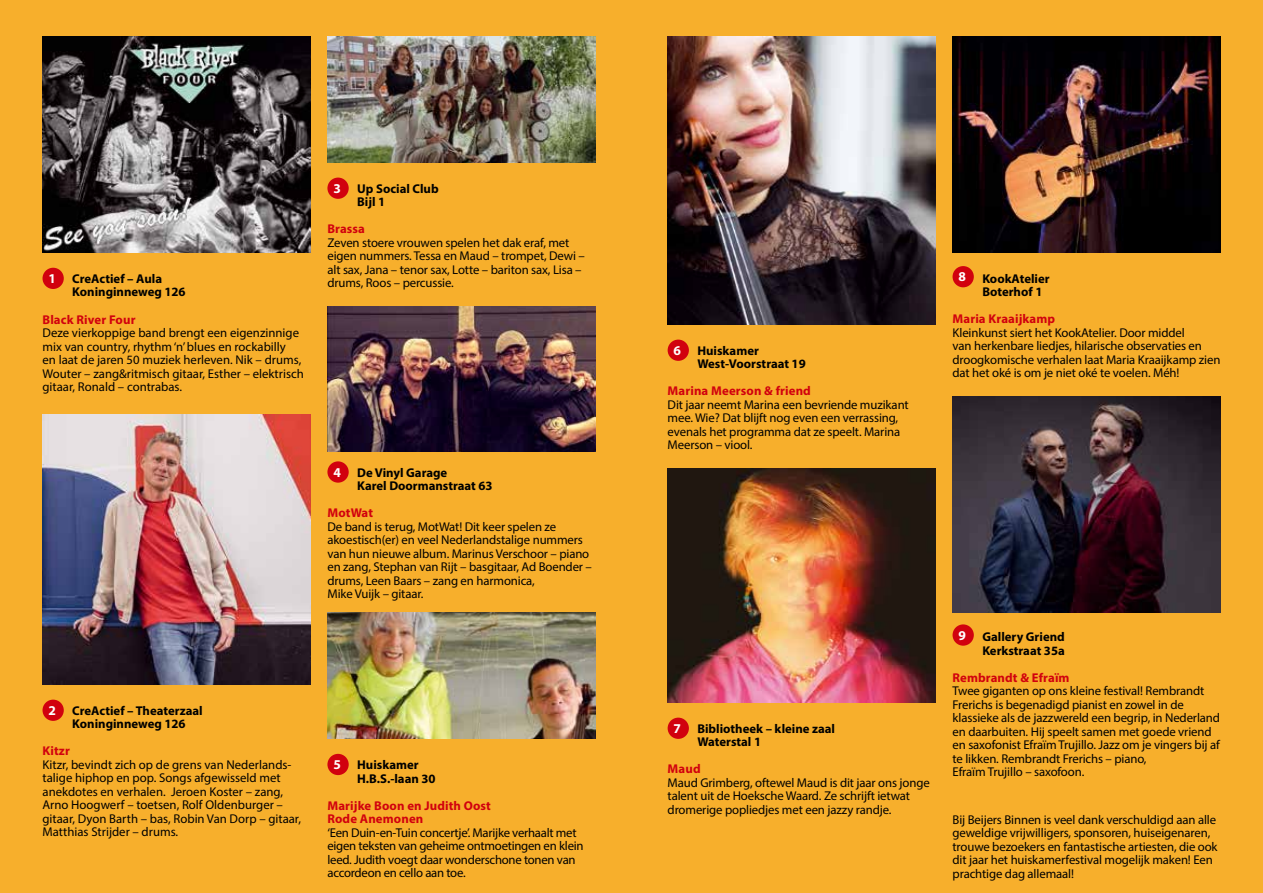
<style>
.page{position:relative;width:1263px;height:893px;background:#f7af2c}
.page>*{position:absolute;margin:0;border:0;box-sizing:border-box;transform-origin:0 0}
.t1{font:12.75px/13.5px "Myriad Pro";letter-spacing:-.01em;color:#000}
.t2{font:700 12.75px/13.5px "Myriad Pro";color:#000}
.t3{font:700 12.75px/13.5px "Myriad Pro";letter-spacing:.01em;color:#d1010e}
.s1{font-size:13.5px;color:#fff}
</style>
<div class="page">
<div style="left:43px;top:268px;width:21px;height:21px;background:#d1010e;border-radius:50%"></div>
<div style="left:43px;top:700px;width:21px;height:21px;background:#d1010e;border-radius:50%"></div>
<div style="left:327px;top:178px;width:22px;height:21px;background:#d1010e;border-radius:50%"></div>
<div style="left:327px;top:461px;width:22px;height:22px;background:#d1010e;border-radius:50%"></div>
<div style="left:327px;top:754px;width:22px;height:21px;background:#d1010e;border-radius:50%"></div>
<div style="left:668px;top:340px;width:21px;height:21px;background:#d1010e;border-radius:50%"></div>
<div style="left:668px;top:718px;width:21px;height:21px;background:#d1010e;border-radius:50%"></div>
<div style="left:952px;top:266px;width:22px;height:21px;background:#d1010e;border-radius:50%"></div>
<div style="left:952px;top:624px;width:22px;height:22px;background:#d1010e;border-radius:50%"></div>
<img style="left:43px;top:36px;width:267px;height:216px">
<img style="left:43px;top:414px;width:267px;height:270px">
<img style="left:327px;top:36px;width:268px;height:126px">
<img style="left:327px;top:306px;width:268px;height:145px">
<img style="left:668px;top:36px;width:267px;height:288px">
<img style="left:327px;top:612px;width:268px;height:126px">
<img style="left:668px;top:468px;width:267px;height:234px">
<img style="left:952px;top:36px;width:268px;height:216px">
<img style="left:952px;top:396px;width:268px;height:216px">
<p class="t2" style="left:72px;top:272px;width:115px;text-indent:-24px"><span class="s1">1</span> CreActief – Aula<br>Koninginneweg 126</p>
<p class="t3" style="left:43px;top:312px;width:95px">Black River Four</p>
<p class="t1" style="left:43px;top:326px;width:263px">Deze vierkoppige band brengt een eigenzinnige mix van country, rhythm ‘n’ blues en rockabilly<br>en laat de jaren 50 muziek herleven. Nik – drums, Wouter – zang&amp;ritmisch gitaar, Esther – elektrisch gitaar, Ronald – contrabas.</p>
<p class="t2" style="left:357px;top:181px;width:83px;text-indent:-24px"><span class="s1">3</span> Up Social Club<br>Bijl 1</p>
<p class="t3" style="left:327px;top:222px;width:39px">Brassa</p>
<p class="t1" style="left:327px;top:236px;width:259px">Zeven stoere vrouwen spelen het dak eraf, met eigen nummers. Tessa en Maud – trompet, Dewi – alt sax, Jana – tenor sax, Lotte – bariton sax, Lisa – drums, Roos – percussie.</p>
<p class="t2" style="left:357px;top:465px;width:137px;text-indent:-24px"><span class="s1">4</span> De Vinyl Garage<br>Karel Doormanstraat 63</p>
<p class="t3" style="left:327px;top:506px;width:47px">MotWat</p>
<p class="t1" style="left:327px;top:519px;width:266px">De band is terug, MotWat! Dit keer spelen ze akoestisch(er) en veel Nederlandstalige nummers van hun nieuwe album. Marinus Verschoor – piano en zang, Stephan van Rijt – basgitaar, Ad Boender – drums, Leen Baars – zang en harmonica,<br>Mike Vuijk – gitaar.</p>
<p class="t2" style="left:49px;top:703px;width:156px;text-align:center"><span class="s1">2</span> CreActief – Theaterzaal<br>Koninginneweg 126</p>
<p class="t3" style="left:43px;top:744px;width:29px">Kitzr</p>
<p class="t1" style="left:43px;top:758px;width:260px">Kitzr, bevindt zich op de grens van Nederlands&shy;talige hiphop en pop. Songs afgewisseld met anekdotes en verhalen. Jeroen Koster – zang, Arno Hoogwerf – toetsen, Rolf Oldenburger – gitaar, Dyon Barth – bas, Robin Van Dorp – gitaar, Matthias Strijder – drums.</p>
<p class="t2" style="left:357px;top:758px;width:80px;text-indent:-24px"><span class="s1">5</span> Huiskamer<br>H.B.S.-laan 30</p>
<p class="t3" style="left:327px;top:798px;width:165px">Marijke Boon en Judith Oost<br>Rode Anemonen</p>
<p class="t1" style="left:327px;top:825px;width:258px">‘Een Duin-en-Tuin concertje’. Marijke verhaalt met eigen teksten van geheime ontmoetingen en klein leed. Judith voegt daar wonderschone tonen van accordeon en cello aan toe.</p>
<p class="t2" style="left:697px;top:343px;width:110px;text-indent:-24px"><span class="s1">6</span> Huiskamer<br>West-Voorstraat 19</p>
<p class="t3" style="left:668px;top:384px;width:145px">Marina Meerson &amp; friend</p>
<p class="t1" style="left:668px;top:398px;width:243px">Dit jaar neemt Marina een bevriende muzikant mee. Wie? Dat blijft nog even een verrassing, evenals het programma dat ze speelt. Marina Meerson – viool.</p>
<p class="t2" style="left:982px;top:271px;width:69px;text-indent:-24px"><span class="s1">8</span> KookAtelier<br>Boterhof 1</p>
<p class="t3" style="left:952px;top:312px;width:104px">Maria Kraaijkamp</p>
<p class="t1" style="left:952px;top:326px;width:269px">Kleinkunst siert het KookAtelier. Door middel<br>van herkenbare liedjes, hilarische observaties en droogkomische verhalen laat Maria Kraaijkamp zien dat het oké is om je niet oké te voelen. Méh!</p>
<p class="t2" style="left:697px;top:721px;width:139px;text-indent:-24px"><span class="s1">7</span> Bibliotheek – kleine zaal<br>Waterstal 1</p>
<p class="t3" style="left:668px;top:762px;width:34px">Maud</p>
<p class="t1" style="left:668px;top:776px;width:264px">Maud Grimberg, oftewel Maud is dit jaar ons jonge talent uit de Hoeksche Waard. Ze schrijft ietwat dromerige popliedjes met een jazzy randje.</p>
<p class="t2" style="left:958px;top:630px;width:108px;text-align:right"><span class="s1">9</span> Gallery Griend<br>Kerkstraat 35a</p>
<p class="t3" style="left:952px;top:670px;width:119px">Rembrandt &amp; Efraïm</p>
<p class="t1" style="left:952px;top:684px;width:269px">Twee giganten op ons kleine festival! Rembrandt Frerichs is begenadigd pianist en zowel in de klassieke als de jazzwereld een begrip, in Nederland en daarbuiten. Hij speelt samen met goede vriend en saxofonist Efraïm Trujillo. Jazz om je vingers bij af te likken. Rembrandt Frerichs – piano,<br>Efraïm Trujillo – saxofoon.</p>
<p class="t1" style="left:952px;top:812px;width:267px">Bij Beijers Binnen is veel dank verschuldigd aan alle geweldige vrijwilligers, sponsoren, huiseigenaren, trouwe bezoekers en fantastische artiesten, die ook dit jaar het huiskamerfestival mogelijk maken! Een prachtige dag allemaal!</p>
</div>
